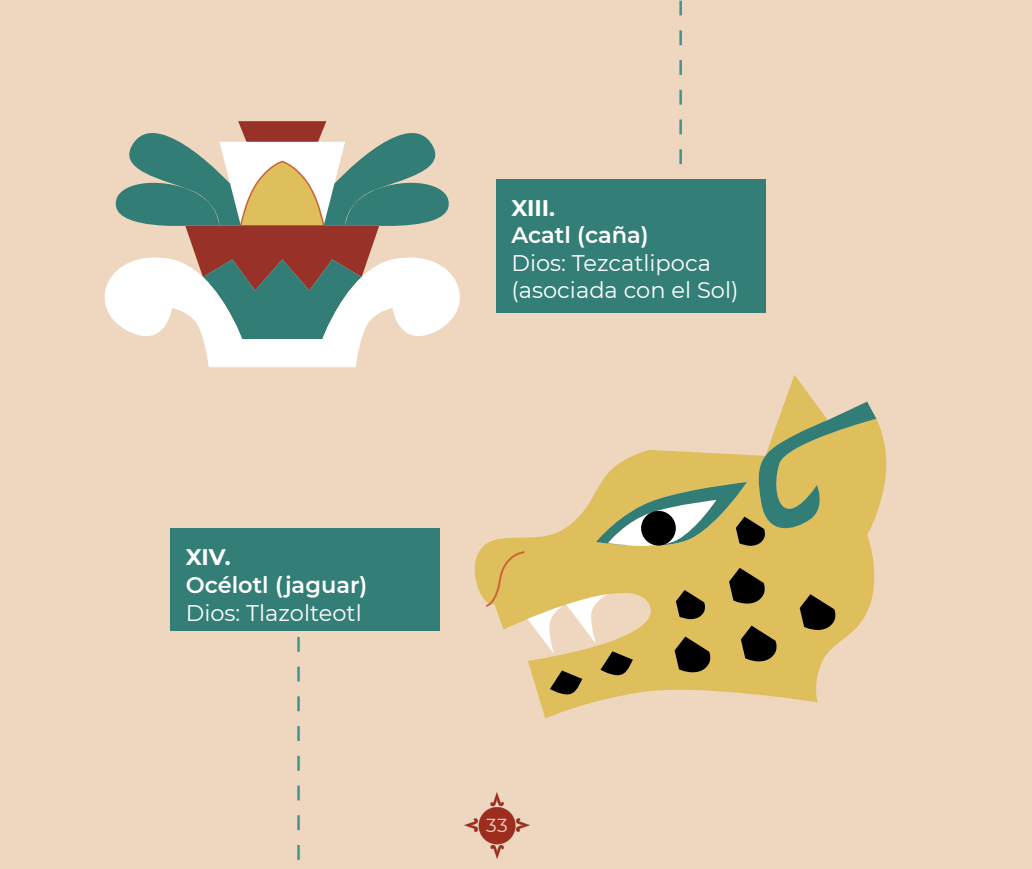
<style>
.page{position:relative;width:1032px;height:869px;background:#fff}
.page>*{position:absolute;margin:0;border:0;box-sizing:border-box;transform-origin:0 0}
.Texto_dioses{font:22.5px "Montserrat";color:#fff}
.Texto_dioses-2{font:600 22.5px "Montserrat";color:#fff}
.Texto_dioses-3{font:700 22.5px "Montserrat";letter-spacing:-.005em;color:#fff}
.t1{font:18.75px "Montserrat";color:#eed6bf}
</style>
<div class="page">
<div style="left:0;top:0;width:1031px;height:868px;background:#eed6bf"></div>
<img style="left:464px;top:792px;width:65px;height:66px">
<svg style="left:679px;top:0;width:2px;height:165px"></svg>
<svg style="left:297px;top:630px;width:3px;height:230px"></svg>
<svg style="left:115px;top:121px;width:334px;height:126px"></svg>
<svg style="left:104px;top:247px;width:356px;height:120px"></svg>
<svg style="left:474px;top:418px;width:413px;height:300px"></svg>
<svg style="left:483px;top:375px;width:393px;height:319px"></svg>
<div style="left:496px;top:179px;width:269px;height:133px;background:#337e76"></div>
<div style="left:171px;top:528px;width:269px;height:102px;background:#337e76"></div>
<p class="Texto_dioses-3" style="left:186px;top:541px;width:46px">XIV.</p>
<p class="Texto_dioses-2" style="left:186px;top:568px;width:183px">Océlotl (jaguar)</p>
<p class="Texto_dioses" style="left:186px;top:596px;width:177px">Dios: Tlazolteotl</p>
<p class="Texto_dioses-3" style="left:511px;top:191px;width:45px">XIII.</p>
<p class="Texto_dioses-2" style="left:511px;top:219px;width:139px">Acatl (caña)</p>
<p class="Texto_dioses" style="left:511px;top:247px;width:201px">Dios: Tezcatlipoca</p>
<p class="Texto_dioses" style="left:511px;top:274px;width:228px">(asociada con el Sol)</p>
<p class="t1" style="left:486px;top:812px;width:23px">33</p>
</div>
